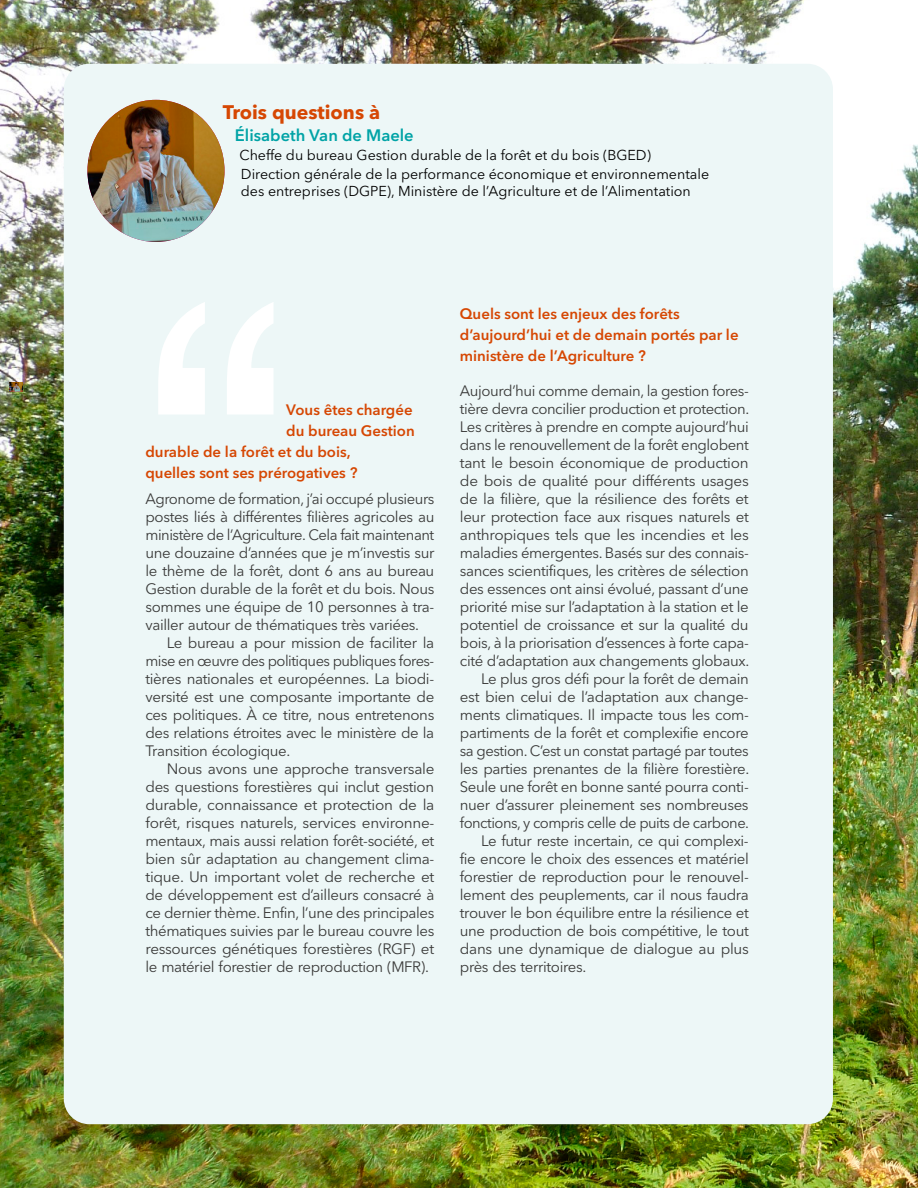
<style>
.page{position:relative;width:918px;height:1188px;background:#fff}
.page>*{position:absolute;margin:0;border:0;box-sizing:border-box;transform-origin:0 0}
.t1{font:700 19.5px "Avenir Next LT Pro";color:#d64703}
.t2{font:600 16.5px "Avenir Next LT Pro";color:#00a3a6}
.t3{font:15px/18px "Avenir Next LT Pro";letter-spacing:-.025em;color:#3a3a39;text-align:justify}
.t4{font:600 15px/21px "Avenir Next LT Pro";color:#d64703}
.t5{font:14.25px/19.2px "Avenir Next LT Pro";color:#000}
</style>
<div class="page">
<img style="left:0;top:0;width:918px;height:1188px">
<div style="left:64px;top:64px;width:769px;height:1060px;background:#edf7f7;border-radius:26px"></div>
<svg style="left:158px;top:302px;width:115px;height:112px"></svg>
<img style="left:87px;top:100px;width:138px;height:142px">
<img style="left:9px;top:382px;width:14px;height:9px">
<h1 class="t1" style="left:223px;top:100px;width:159px">Trois questions à</h1>
<p class="t2" style="left:235px;top:125px;width:180px">Élisabeth Van de Maele</p>
<p class="t5" style="left:239px;top:146px;width:471px">Cheffe du bureau Gestion durable de la forêt et du bois (BGED)<br>Direction générale de la performance économique et environnementale</p>
<p class="t5" style="left:241px;top:182px;width:451px">des entreprises (DGPE), Ministère de l’Agriculture et de l’Alimentation</p>
<p class="t4" style="left:286px;top:399px;width:128px">Vous êtes chargée</p>
<p class="t4" style="left:286px;top:420px;width:130px">du bureau Gestion</p>
<p class="t4" style="left:145px;top:441px;width:207px">durable de la forêt et du bois,</p>
<p class="t4" style="left:145px;top:462px;width:214px">quelles sont ses prérogatives ?</p>
<p class="t3" style="left:145px;top:490px;width:291px">Agronome de formation, j’ai occupé plusieurs postes liés à différentes filières agricoles au ministère de l’Agriculture. Cela fait maintenant une douzaine d’années que je m’investis sur le thème de la forêt, dont 6 ans au bureau Gestion durable de la forêt et du bois. Nous sommes une équipe de 10 personnes à tra&shy;vailler autour de thématiques très variées.</p>
<p class="t3" style="left:145px;top:634px;width:290px;text-indent:21px">Le bureau a pour mission de faciliter la mise en œuvre des politiques publiques fores&shy;tières nationales et européennes. La biodi&shy;versité est une composante importante de ces politiques. À ce titre, nous entretenons des relations étroites avec le ministère de la Transition écologique.</p>
<p class="t3" style="left:145px;top:760px;width:291px;text-indent:21px">Nous avons une approche transversale des questions forestières qui inclut gestion durable, connaissance et protection de la forêt, risques naturels, services environne&shy;mentaux, mais aussi relation forêt-société, et bien sûr adaptation au changement clima&shy;tique. Un important volet de recherche et de développement est d’ailleurs consacré à ce dernier thème. Enfin, l’une des principales thématiques suivies par le bureau couvre les ressources génétiques forestières (RGF) et le matériel forestier de reproduction (MFR).</p>
<p class="t4" style="left:460px;top:303px;width:280px">Quels sont les enjeux des forêts d’aujourd’hui et de demain portés par le ministère de l’Agriculture ?</p>
<p class="t3" style="left:460px;top:382px;width:291px">Aujourd’hui comme demain, la gestion fores-</p>
<p class="t3" style="left:460px;top:400px;width:291px">tière devra concilier production et protection.</p>
<p class="t3" style="left:460px;top:418px;width:290px">Les critères à prendre en compte aujourd’hui</p>
<p class="t3" style="left:460px;top:436px;width:290px">dans le renouvellement de la forêt englobent</p>
<p class="t3" style="left:460px;top:454px;width:290px">tant le besoin économique de production</p>
<p class="t3" style="left:460px;top:472px;width:290px">de bois de qualité pour différents usages</p>
<p class="t3" style="left:460px;top:490px;width:290px">de la filière, que la résilience des forêts et</p>
<p class="t3" style="left:460px;top:508px;width:291px">leur protection face aux risques naturels et</p>
<p class="t3" style="left:460px;top:526px;width:291px">anthropiques tels que les incendies et les</p>
<p class="t3" style="left:460px;top:544px;width:290px">maladies émergentes. Basés sur des connais-</p>
<p class="t3" style="left:460px;top:562px;width:290px">sances scientifiques, les critères de sélection</p>
<p class="t3" style="left:460px;top:580px;width:290px">des essences ont ainsi évolué, passant d’une</p>
<p class="t3" style="left:460px;top:598px;width:290px">priorité mise sur l’adaptation à la station et le</p>
<p class="t3" style="left:460px;top:616px;width:290px">potentiel de croissance et sur la qualité du</p>
<p class="t3" style="left:460px;top:634px;width:290px">bois, à la priorisation d’essences à forte capa-</p>
<p class="t3" style="left:460px;top:652px;width:291px">cité d’adaptation aux changements globaux.</p>
<p class="t3" style="left:481px;top:670px;width:269px">Le plus gros défi pour la forêt de demain</p>
<p class="t3" style="left:460px;top:688px;width:290px">est bien celui de l’adaptation aux change-</p>
<p class="t3" style="left:460px;top:706px;width:290px">ments climatiques. Il impacte tous les com-</p>
<p class="t3" style="left:460px;top:724px;width:290px">partiments de la forêt et complexifie encore</p>
<p class="t3" style="left:460px;top:742px;width:290px">sa gestion. C’est un constat partagé par toutes</p>
<p class="t3" style="left:460px;top:760px;width:291px">les parties prenantes de la filière forestière.</p>
<p class="t3" style="left:460px;top:778px;width:290px">Seule une forêt en bonne santé pourra conti-</p>
<p class="t3" style="left:460px;top:796px;width:290px">nuer d’assurer pleinement ses nombreuses</p>
<p class="t3" style="left:460px;top:814px;width:291px">fonctions, y compris celle de puits de carbone.</p>
<p class="t3" style="left:481px;top:832px;width:269px">Le futur reste incertain, ce qui complexi-</p>
<p class="t3" style="left:460px;top:850px;width:290px">fie encore le choix des essences et matériel</p>
<p class="t3" style="left:460px;top:868px;width:290px">forestier de reproduction pour le renouvel-</p>
<p class="t3" style="left:460px;top:886px;width:290px">lement des peuplements, car il nous faudra</p>
<p class="t3" style="left:460px;top:904px;width:290px">trouver le bon équilibre entre la résilience et</p>
<p class="t3" style="left:460px;top:922px;width:290px">une production de bois compétitive, le tout</p>
<p class="t3" style="left:460px;top:940px;width:290px">dans une dynamique de dialogue au plus</p>
<p class="t3" style="left:460px;top:958px;width:128px">près des territoires.</p>
</div>
